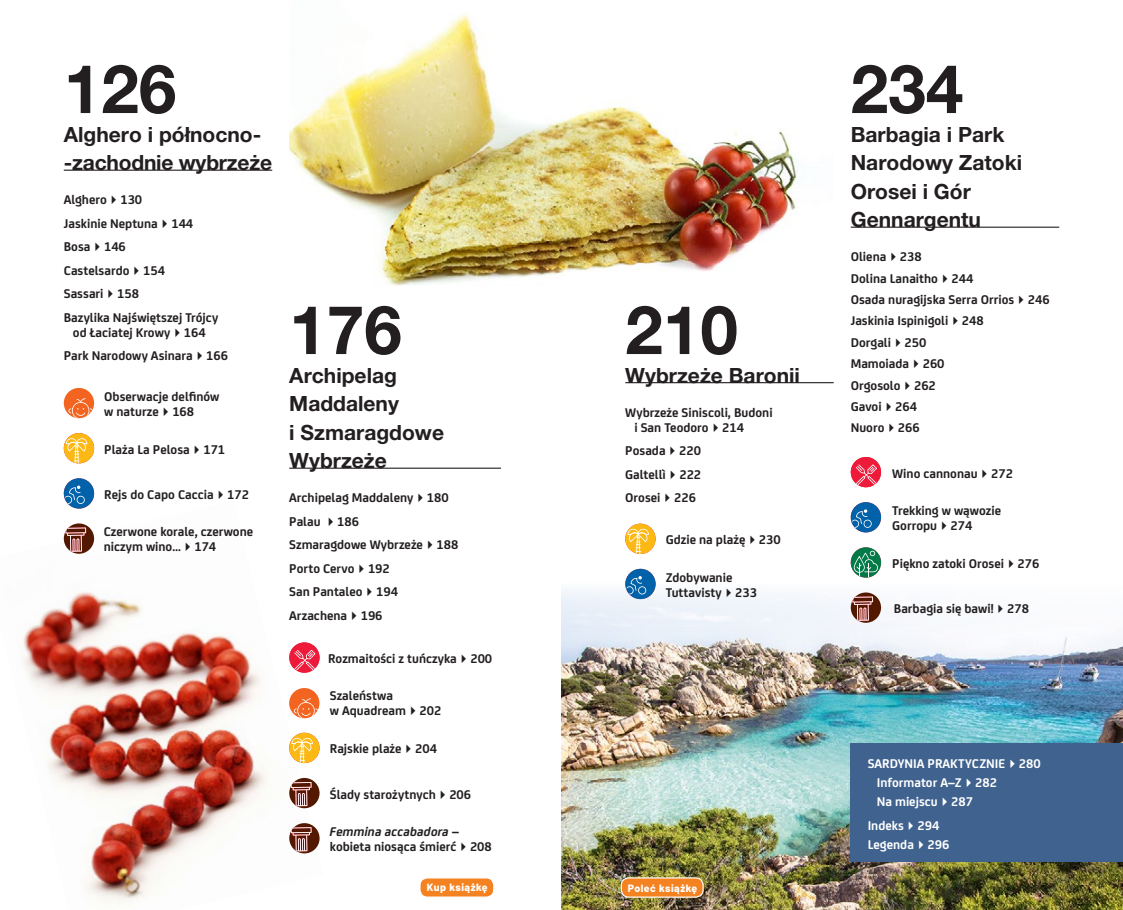
<style>
.page{position:relative;width:1123px;height:910px;background:#fff}
.page>*{position:absolute;margin:0;border:0;box-sizing:border-box;transform-origin:0 0}
.t1{font:700 67.5px "Helvetica Neue LT Pro";color:#231f20}
.t2{font:700 21px/28.5px "Helvetica Neue LT Pro";color:#231f20}
.t3{font:700 13.5px/23.5px "FS Joey";color:#231f20}
.t4{font:700 13.5px/19.2px "FS Joey";color:#fff}
.t5{font:800 10.5px "Barlow";letter-spacing:.05em;color:#fff}
.s1{font-style:italic}
</style>
<div class="page">
<img style="left:561px;top:584px;width:562px;height:326px">
<img style="left:22px;top:502px;width:298px;height:402px">
<hr style="left:64px;top:170px;width:208px;height:1px;background:#231f20">
<hr style="left:289px;top:468px;width:212px;height:1px;background:#231f20">
<div style="left:850px;top:743px;width:273px;height:119px;background:#3f628e"></div>
<hr style="left:625px;top:382px;width:208px;height:1px;background:#231f20">
<hr style="left:850px;top:227px;width:209px;height:1px;background:#231f20">
<div style="left:64px;top:478px;width:30px;height:31px;background:#0162aa;border-radius:50%"></div>
<svg style="left:65px;top:485px;width:20px;height:19px"></svg>
<div style="left:64px;top:433px;width:30px;height:30px;background:#fcb814;border-radius:50%"></div>
<svg style="left:66px;top:438px;width:21px;height:25px"></svg>
<div style="left:64px;top:388px;width:30px;height:30px;background:#f36421;border-radius:50%"></div>
<svg style="left:68px;top:398px;width:25px;height:20px"></svg>
<svg style="left:63px;top:523px;width:32px;height:31px"></svg>
<div style="left:289px;top:733px;width:30px;height:30px;background:#fcb814;border-radius:50%"></div>
<svg style="left:291px;top:738px;width:22px;height:25px"></svg>
<div style="left:289px;top:642px;width:30px;height:31px;background:#ed1a3a;border-radius:50%"></div>
<svg style="left:294px;top:650px;width:21px;height:21px"></svg>
<div style="left:289px;top:688px;width:30px;height:30px;background:#f36421;border-radius:50%"></div>
<svg style="left:294px;top:698px;width:24px;height:20px"></svg>
<svg style="left:289px;top:777px;width:31px;height:32px"></svg>
<svg style="left:289px;top:823px;width:31px;height:31px"></svg>
<div style="left:625px;top:569px;width:30px;height:30px;background:#0162aa;border-radius:50%"></div>
<svg style="left:626px;top:576px;width:20px;height:18px"></svg>
<div style="left:625px;top:524px;width:30px;height:30px;background:#fcb814;border-radius:50%"></div>
<svg style="left:627px;top:529px;width:22px;height:25px"></svg>
<div style="left:850px;top:502px;width:31px;height:30px;background:#0162aa;border-radius:50%"></div>
<svg style="left:852px;top:509px;width:19px;height:19px"></svg>
<svg style="left:850px;top:547px;width:31px;height:31px"></svg>
<svg style="left:853px;top:551px;width:25px;height:27px"></svg>
<div style="left:850px;top:457px;width:31px;height:30px;background:#ed1a3a;border-radius:50%"></div>
<svg style="left:855px;top:464px;width:22px;height:21px"></svg>
<svg style="left:850px;top:592px;width:31px;height:31px"></svg>
<img style="left:289px;top:13px;width:517px;height:273px">
<div style="left:621px;top:878px;width:82px;height:19px;background:#f58220;border-radius:7px"></div>
<div style="left:620px;top:877px;width:83px;height:21px;border:1px solid #fff;border-radius:7px"></div>
<div style="left:420px;top:878px;width:74px;height:19px;background:#f58220;border-radius:7px"></div>
<div style="left:419px;top:877px;width:75px;height:21px;border:1px solid #fff;border-radius:7px"></div>
<h1 class="t1" style="left:64px;top:47px;width:114px">126</h1>
<h2 class="t2" style="left:64px;top:119px;width:210px">Alghero i północno--zachodnie wybrzeże</h2>
<p class="t3" style="left:64px;top:187px;width:156px">Alghero✔130<br>Jaskinie Neptuna✔144<br>Bosa✔146<br>Castelsardo✔154<br>Sassari✔158<br>Bazylika Najświętszej Trójcy</p>
<p class="t3" style="left:64px;top:320px;width:166px;text-indent:9px">od Łaciatej Krowy✔164<br>Park Narodowy Asinara✔166</p>
<p class="t3" style="left:104px;top:388px;width:117px;line-height:15px">Obserwacje delfinów w naturze✔168</p>
<p class="t3" style="left:104px;top:436px;width:122px">Plaża La Pelosa✔171</p>
<p class="t3" style="left:104px;top:482px;width:146px">Rejs do Capo Caccia✔172</p>
<p class="t3" style="left:104px;top:523px;width:151px;line-height:15px">Czerwone korale, czerwone niczym wino…✔174</p>
<h1 class="t1" style="left:289px;top:288px;width:114px">176</h1>
<h2 class="t2" style="left:289px;top:360px;width:156px">Archipelag<br>Maddaleny<br>i Szmaragdowe<br>Wybrzeże</h2>
<p class="t3" style="left:289px;top:485px;width:171px">Archipelag Maddaleny✔180<br>Palau ✔186<br>Szmaragdowe Wybrzeże✔188<br>Porto Cervo✔192<br>San Pantaleo✔194<br>Arzachena✔196</p>
<p class="t3" style="left:328px;top:646px;width:166px">Rozmaitości z tuńczyka✔200</p>
<p class="t3" style="left:330px;top:687px;width:113px;line-height:15px">Szaleństwa<br>w Aquadream✔202</p>
<p class="t3" style="left:330px;top:736px;width:109px">Rajskie plaże✔204</p>
<p class="t3" style="left:330px;top:781px;width:143px">Ślady starożytnych✔206</p>
<p class="t3" style="left:330px;top:823px;width:164px;line-height:15px"><span class="s1">Femmina accabadora</span> – kobieta niosąca śmierć✔208</p>
<h1 class="t1" style="left:625px;top:288px;width:114px">210</h1>
<h2 class="t2" style="left:625px;top:360px;width:176px">Wybrzeże Baronii</h2>
<p class="t3" style="left:634px;top:404px;width:140px;line-height:15px;text-indent:-9px">Wybrzeże Siniscoli, Budoni i San Teodoro✔214</p>
<p class="t3" style="left:625px;top:438px;width:77px;text-align:justify">Posada✔220<br>Galtellì✔222<br>Orosei✔226</p>
<p class="t3" style="left:665px;top:527px;width:117px">Gdzie na plażę✔230</p>
<p class="t3" style="left:665px;top:569px;width:93px;line-height:15px">Zdobywanie<br>Tuttavisty✔233</p>
<p class="t5" style="left:427px;top:879px;width:62px">Kup książkę</p>
<p class="t5" style="left:628px;top:880px;width:71px">Poleć książkę</p>
<h1 class="t1" style="left:850px;top:47px;width:114px">234</h1>
<h2 class="t2" style="left:850px;top:119px;width:173px">Barbagia i Park<br>Narodowy Zatoki<br>Orosei i Gór<br>Gennargentu</h2>
<p class="t3" style="left:850px;top:245px;width:200px;line-height:21.5px">Oliena✔238<br>Dolina Lanaitho✔244<br>Osada nuragijska Serra Orrios✔246<br>Jaskinia Ispinigoli✔248<br>Dorgali✔250<br>Mamoiada✔260<br>Orgosolo✔262<br>Gavoi✔264<br>Nuoro✔266</p>
<p class="t3" style="left:892px;top:460px;width:122px">Wino cannonau✔272</p>
<p class="t3" style="left:892px;top:502px;width:110px;line-height:15px">Trekking w wąwozie<br>Gorropu✔274</p>
<p class="t3" style="left:892px;top:551px;width:149px">Piękno zatoki Orosei✔276</p>
<p class="t3" style="left:893px;top:596px;width:137px">Barbagia się bawi!✔278</p>
<p class="t4" style="left:876px;top:753px;width:165px;text-indent:-9px">SARDYNIA PRAKTYCZNIE✔280<br>Informator A–Z✔282<br>Na miejscu✔287</p>
<p class="t4" style="left:867px;top:815px;width:83px">Indeks✔294<br>Legenda✔296</p>
</div>
